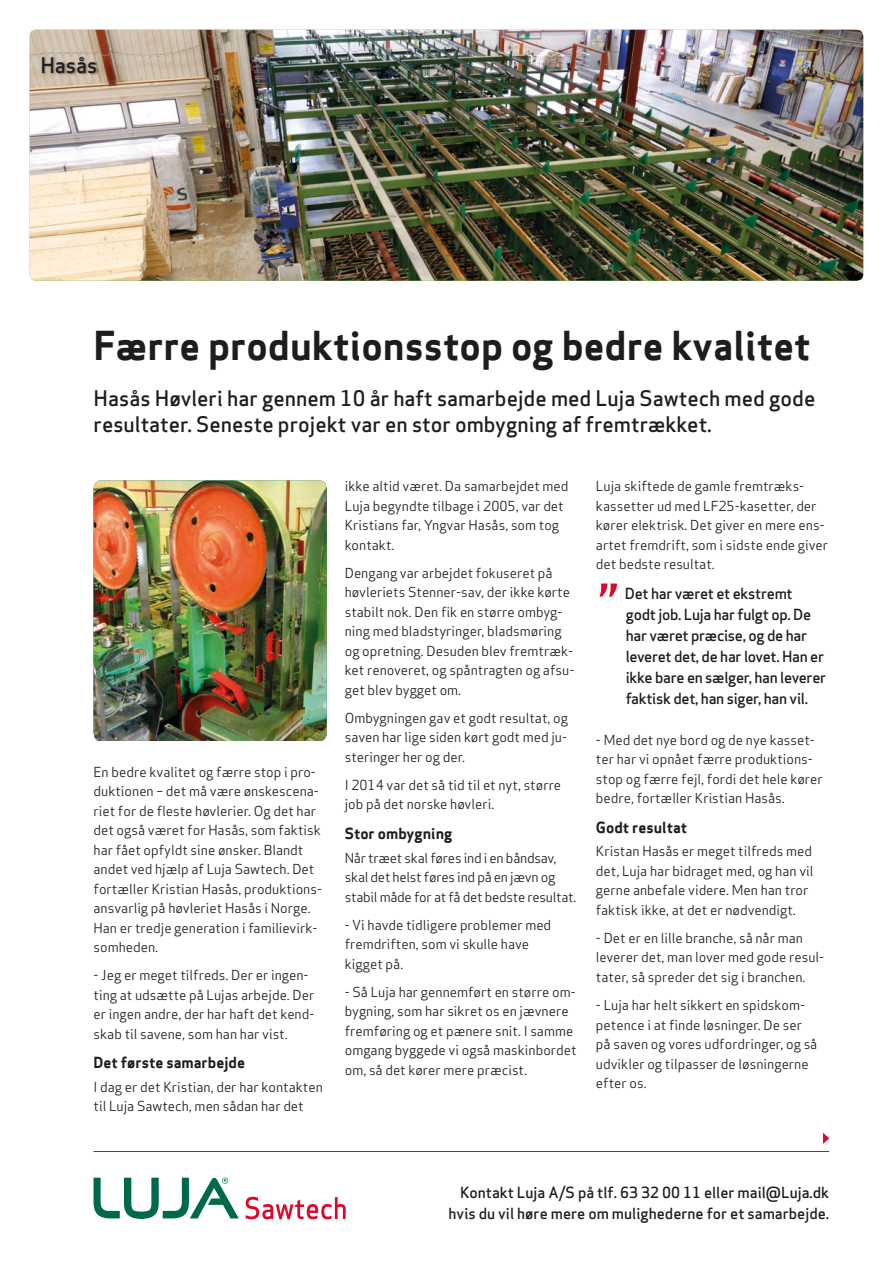
<style>
.page{position:relative;width:893px;height:1263px;background:#fff}
.page>*{position:absolute;margin:0;border:0;box-sizing:border-box;transform-origin:0 0}
.t1{font:500 52.5px "Apex Sans";color:#dd062b}
.t2{font:700 39px "Apex Sans";color:#1d1d1b}
.t3{font:500 21px/25.2px "Apex Sans";color:#1d1d1b}
.t4{font:500 15px/21px "Apex Sans";letter-spacing:-.02em;color:#1d1d1b}
.t5{font:500 15px/21px "Apex Sans";color:#1d1d1b;text-align:right}
.t6{font:700 15px "Apex Sans";color:#1d1d1b}
.t7{font:13.5px/19.5px "Apex Sans";color:#1d1d1b}
.t8{font:13.5px/19.5px "Apex Sans";letter-spacing:-.02em;color:#1d1d1b}
</style>
<div class="page">
<img style="left:30px;top:30px;width:833px;height:251px">
<svg style="left:94px;top:1178px;width:145px;height:41px"></svg>
<svg style="left:246px;top:1197px;width:100px;height:22px"></svg>
<img style="left:94px;top:480px;width:233px;height:261px">
<div style="left:41px;top:56px;width:58px;height:19px;background:#1d1d1b;opacity:.45"></div>
<svg style="left:823px;top:1133px;width:6px;height:11px"></svg>
<hr style="left:94px;top:1151px;width:735px;height:1px;background:#00694c">
<p class="t3" style="left:40px;top:50px;width:59px">Hasås</p>
<p class="t2" style="left:94px;top:320px;width:718px">Færre produktionsstop og bedre kvalitet</p>
<p class="t3" style="left:94px;top:383px;width:723px">Hasås Høvleri har gennem 10 år haft samarbejde med Luja Sawtech med gode resultater. Seneste projekt var en stor ombygning af fremtrækket.</p>
<p class="t7" style="left:94px;top:761px;width:230px">En bedre kvalitet og færre stop i pro&shy;duktionen – det må være ønskescena&shy;riet for de fleste høvlerier. Og det har det også været for Hasås, som faktisk har fået opfyldt sine ønsker. Blandt andet ved hjælp af Luja Sawtech. Det fortæller Kristian Hasås, produktions&shy;ansvarlig på høvleriet Hasås i Norge.<br>Han er tredje generation i familievirk&shy;somheden.</p>
<p class="t7" style="left:94px;top:964px;width:222px">- Jeg er meget tilfreds. Der er ingen&shy;ting at udsætte på Lujas arbejde. Der er ingen andre, der har haft det kend&shy;skab til savene, som han har vist.</p>
<p class="t6" style="left:94px;top:1053px;width:153px">Det første samarbejde</p>
<p class="t7" style="left:94px;top:1076px;width:231px">I dag er det Kristian, der har kontakten til Luja Sawtech, men sådan har det</p>
<p class="t7" style="left:345px;top:475px;width:225px">ikke altid været. Da samarbejdet med<br>Luja begyndte tilbage i 2005, var det<br>Kristians far, Yngvar Hasås, som tog kontakt.</p>
<p class="t7" style="left:345px;top:562px;width:231px">Dengang var arbejdet fokuseret på høvleriets Stenner-sav, der ikke kørte stabilt nok. Den fik en større ombyg&shy;ning med bladstyringer, bladsmøring og opretning. Desuden blev fremtræk&shy;ket renoveret, og spåntragten og afsu&shy;get blev bygget om.</p>
<p class="t7" style="left:345px;top:707px;width:225px;text-align:justify">Ombygningen gav et godt resultat, og saven har lige siden kørt godt med ju&shy;steringer her og der.</p>
<p class="t7" style="left:345px;top:774px;width:218px">I 2014 var det så tid til et nyt, større job på det norske høvleri.</p>
<p class="t6" style="left:345px;top:824px;width:109px">Stor ombygning</p>
<p class="t8" style="left:345px;top:847px;width:233px">Når træet skal føres ind i en båndsav, skal det helst føres ind på en jævn og stabil måde for at få det bedste resultat.</p>
<p class="t7" style="left:345px;top:914px;width:208px">- Vi havde tidligere problemer med fremdriften, som vi skulle have kigget på.</p>
<p class="t7" style="left:345px;top:981px;width:233px">- Så Luja har gennemført en større om&shy;bygning, som har sikret os en jævnere fremføring og et pænere snit. I samme omgang byggede vi også maskinbordet om, så det kører mere præcist.</p>
<p class="t7" style="left:596px;top:475px;width:234px">Luja skiftede de gamle fremtræks&shy;kassetter ud med LF25-kasetter, der kører elektrisk. Det giver en mere ens&shy;artet fremdrift, som i sidste ende giver det bedste resultat.</p>
<p class="t1" style="left:597px;top:557px;width:21px">”</p>
<p class="t4" style="left:625px;top:581px;width:203px">Det har været et ekstremt godt job. Luja har fulgt op. De har været præcise, og de har leveret det, de har lovet. Han er ikke bare en sælger, han leverer faktisk det, han siger, han vil.</p>
<p class="t7" style="left:596px;top:729px;width:228px">- Med det nye bord og de nye kasset&shy;ter har vi opnået færre produktions&shy;stop og færre fejl, fordi det hele kører bedre, fortæller Kristian Hasås.</p>
<p class="t6" style="left:596px;top:817px;width:93px">Godt resultat</p>
<p class="t7" style="left:596px;top:840px;width:219px">Kristan Hasås er meget tilfreds med det, Luja har bidraget med, og han vil gerne anbefale videre. Men han tror faktisk ikke, at det er nødvendigt.</p>
<p class="t7" style="left:596px;top:927px;width:230px">- Det er en lille branche, så når man leverer det, man lover med gode resul&shy;tater, så spreder det sig i branchen.</p>
<p class="t7" style="left:596px;top:994px;width:223px">- Luja har helt sikkert en spidskom&shy;petence i at finde løsninger. De ser på saven og vores udfordringer, og så udvikler og tilpasser de løsningerne efter os.</p>
<p class="t5" style="left:449px;top:1180px;width:382px">Kontakt Luja A/S på tlf. 63 32 00 11 eller mail@Luja.dk hvis du vil høre mere om mulighederne for et samarbejde.</p>
</div>
